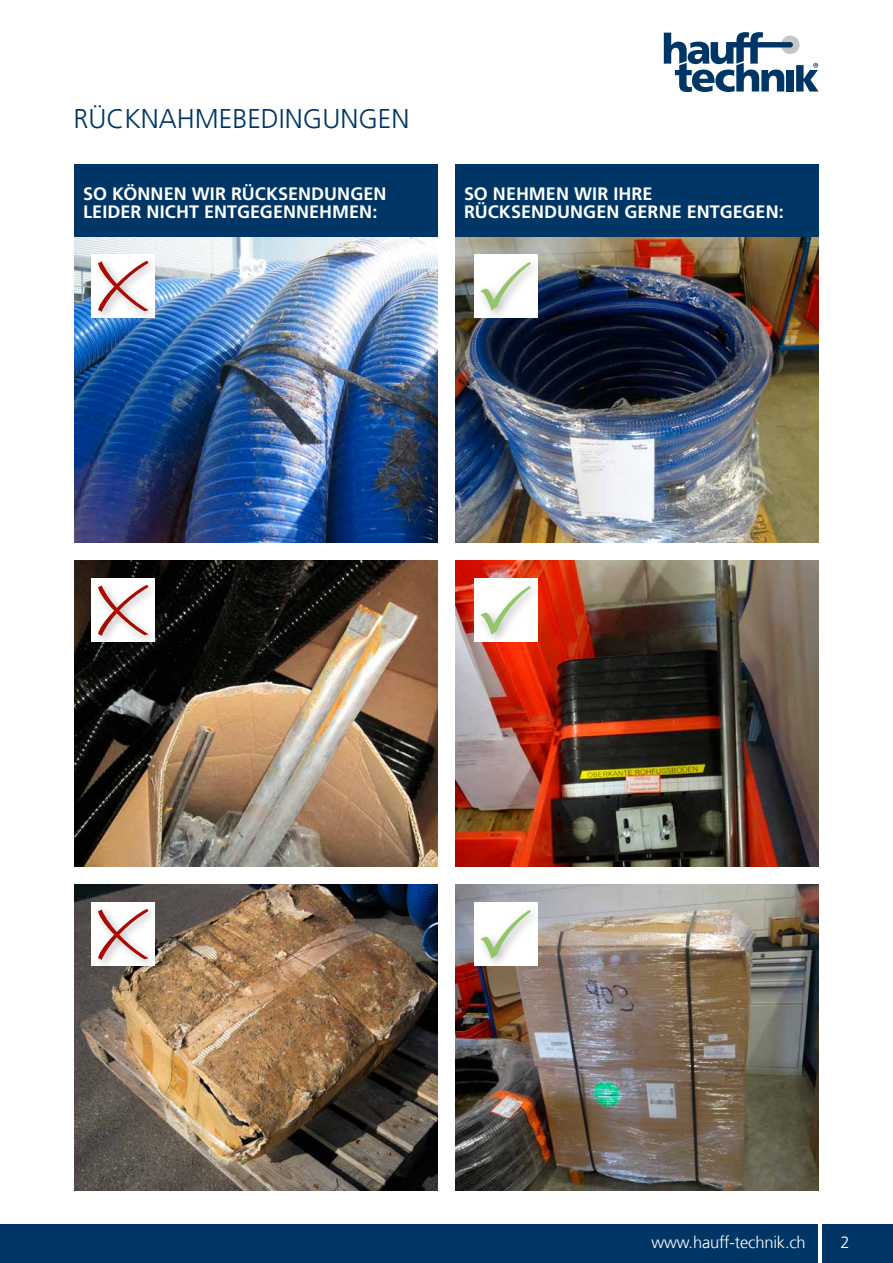
<style>
.page{position:relative;width:893px;height:1263px;background:#fff}
.page>*{position:absolute;margin:0;border:0;box-sizing:border-box;transform-origin:0 0}
.t1{font:300 27px "Frutigerfor Hauff";color:#003665}
.t2{font:700 18px/18px "Frutigerfor Hauff";letter-spacing:.005em;color:#fff}
.t3{font:300 16.5px "Frutigerfor Hauff";letter-spacing:-.01em;color:#fff}
</style>
<div class="page">
<div style="left:0;top:1225px;width:893px;height:38px;background:#003665"></div>
<hr style="left:819px;top:1213px;width:3px;height:50px;background:#fff">
<svg style="left:664px;top:32px;width:155px;height:60px"></svg>
<img style="left:74px;top:561px;width:363px;height:305px">
<img style="left:74px;top:236px;width:363px;height:306px">
<img style="left:74px;top:885px;width:363px;height:305px">
<div style="left:74px;top:164px;width:363px;height:72px;background:#003665"></div>
<div style="left:91px;top:578px;width:64px;height:64px;background:#fff"></div>
<div style="left:94px;top:581px;width:65px;height:65px;background:#000;opacity:.3"></div>
<svg style="left:98px;top:585px;width:51px;height:51px"></svg>
<div style="left:91px;top:254px;width:64px;height:64px;background:#fff"></div>
<div style="left:94px;top:257px;width:65px;height:65px;background:#000;opacity:.3"></div>
<svg style="left:98px;top:261px;width:51px;height:51px"></svg>
<div style="left:91px;top:902px;width:64px;height:64px;background:#fff"></div>
<div style="left:94px;top:905px;width:65px;height:65px;background:#000;opacity:.3"></div>
<svg style="left:98px;top:909px;width:51px;height:51px"></svg>
<img style="left:455px;top:236px;width:364px;height:306px">
<img style="left:455px;top:560px;width:364px;height:306px">
<img style="left:455px;top:884px;width:364px;height:306px">
<div style="left:474px;top:578px;width:63px;height:64px;background:#fff"></div>
<div style="left:475px;top:581px;width:67px;height:65px;background:#000;opacity:.3"></div>
<svg style="left:480px;top:586px;width:51px;height:49px"></svg>
<div style="left:474px;top:254px;width:63px;height:64px;background:#fff"></div>
<div style="left:475px;top:257px;width:67px;height:65px;background:#000;opacity:.3"></div>
<svg style="left:480px;top:262px;width:51px;height:49px"></svg>
<div style="left:474px;top:902px;width:63px;height:64px;background:#fff"></div>
<div style="left:475px;top:905px;width:67px;height:65px;background:#000;opacity:.3"></div>
<svg style="left:480px;top:910px;width:51px;height:49px"></svg>
<div style="left:455px;top:164px;width:364px;height:72px;background:#003665"></div>
<h1 class="t1" style="left:73px;top:102px;width:338px">RÜCKNAHMEBEDINGUNGEN</h1>
<p class="t2" style="left:83px;top:185px;width:305px">SO KÖNNEN WIR RÜCKSENDUNGEN<br>LEIDER NICHT ENTGEGENNEHMEN:</p>
<p class="t2" style="left:464px;top:185px;width:321px">SO NEHMEN WIR IHRE<br>RÜCKSENDUNGEN GERNE ENTGEGEN:</p>
<p class="t3" style="left:651px;top:1232px;width:156px">www.hauff-technik.ch</p>
<p class="t3" style="left:840px;top:1232px;width:11px">2</p>
</div>
